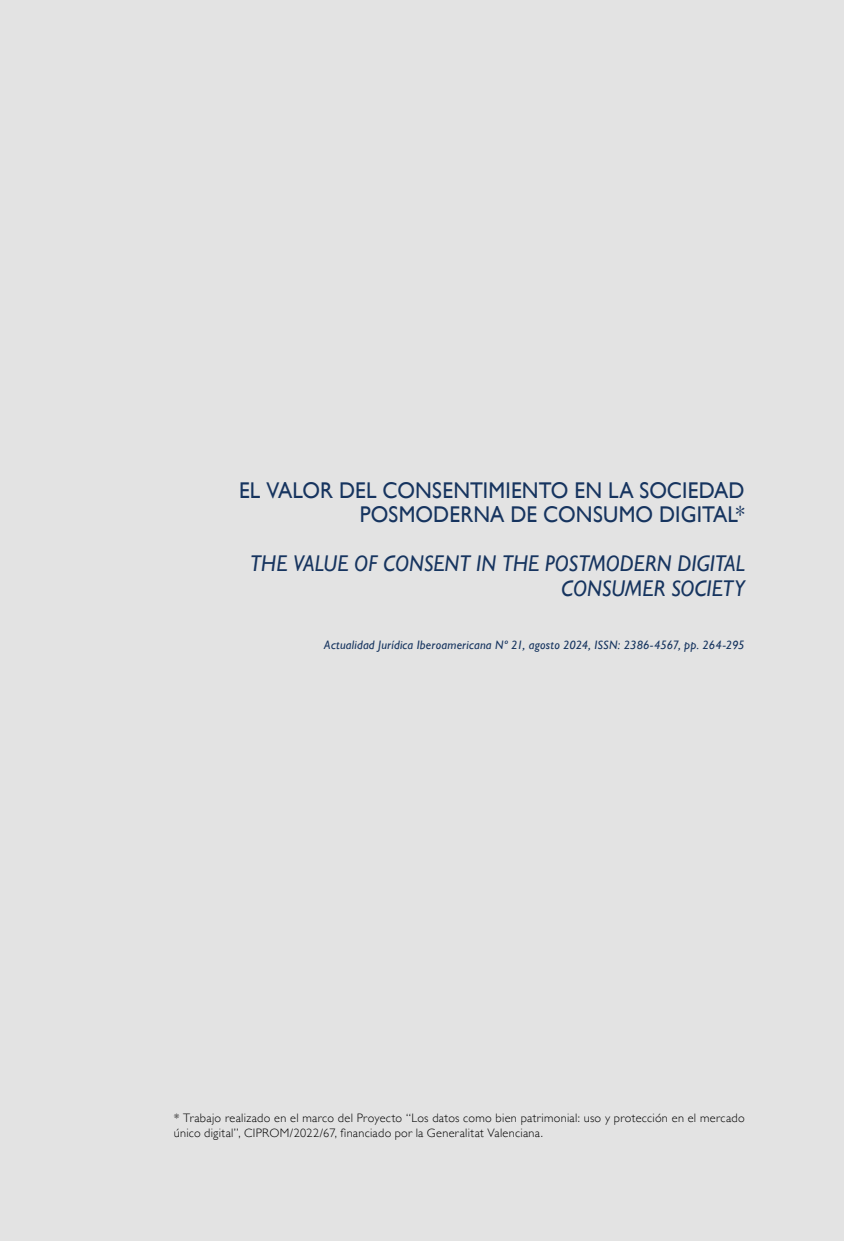
<style>
.page{position:relative;width:844px;height:1241px;background:#fff}
.page>*{position:absolute;margin:0;border:0;box-sizing:border-box;transform-origin:0 0}
.t1{font:22.75px/24.5px "Gill Sans";letter-spacing:.005em;color:#16345f;text-align:right;scale:.94 1}
.t2{font:italic 22.75px/24.5px "Gill Sans";color:#16345f;text-align:right;scale:.94 1}
.t3{font:300 12.25px/14.7px "Gill Sans";letter-spacing:.025em;color:#000}
.t4{font:italic 12.25px "Gill Sans";letter-spacing:.02em;color:#16345f}
</style>
<div class="page">
<div style="left:0;top:0;width:843px;height:1240px;background:#e3e3e3"></div>
<h1 class="t1" style="left:239px;top:477px;width:539px">EL VALOR DEL CONSENTIMIENTO EN LA SOCIEDAD<br>POSMODERNA DE CONSUMO DIGITAL*</h1>
<h1 class="t2" style="left:250px;top:551px;width:527px">THE VALUE OF CONSENT IN THE POSTMODERN DIGITAL<br>CONSUMER SOCIETY</h1>
<p class="t4" style="left:324px;top:638px;width:422px">Actualidad Jurídica Iberoamericana Nº 21, agosto 2024, ISSN: 2386-4567, pp. 264-295</p>
<p class="t3" style="left:174px;top:1109px;width:572px">* Trabajo realizado en el marco del Proyecto “Los datos como bien patrimonial: uso y protección en el mercado único digital”, CIPROM/2022/67, financiado por la Generalitat Valenciana.</p>
</div>
